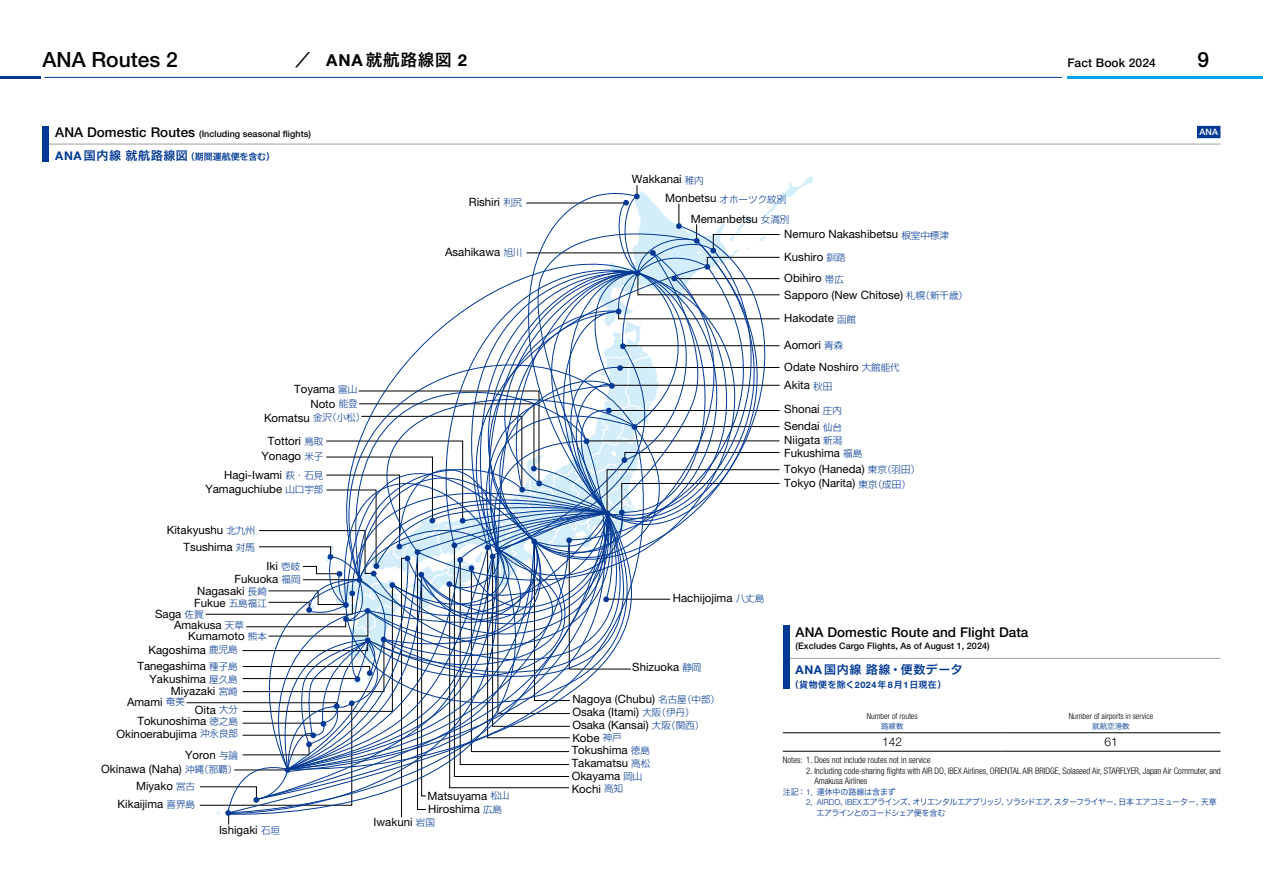
<style>
.page{position:relative;width:1263px;height:893px;background:#fff}
.page>*{position:absolute;margin:0;border:0;box-sizing:border-box;transform-origin:0 0}
.t1{font:500 21px "Helvetica Neue LT Std";color:#000}
.t2{font:16.5px "Hiragino UD Sans F Std N W6";letter-spacing:.05em;color:#000}
.t3{font:500 13.5px "Helvetica Neue LT Std";letter-spacing:.005em;color:#000}
.t4{font:12px "Hiragino UD Sans F Std N W6";letter-spacing:.05em;color:#003894}
.t5{font:500 12px "Helvetica Neue LT Std";letter-spacing:.01em;color:#000}
.t6{font:300 12px "Helvetica Neue LT Std";color:#000}
.t7{font:11.4px/12.8px "Helvetica Neue LT Std";color:#000}
.t8{font:300 condensed 9px/10.5px "Helvetica Neue LT Std";color:#000}
.t9{font:500 9px "Helvetica Neue LT Std";letter-spacing:.005em;color:#000}
.t10{font:9px "Hiragino UD Sans F Std N W6";color:#003894}
.t11{font:9px "Hiragino UD Sans F Std N W6";letter-spacing:.03em;color:#003894}
.t12{font:500 8.85px "Helvetica Neue LT Std";color:#fff}
.t13{font:8.25px "Hiragino UD Sans F Std N W3";letter-spacing:-.06em;color:#003894}
.t14{font:300 condensed 8.25px "Helvetica Neue LT Std";color:#000}
.t15{font:8.25px "Hiragino UD Sans F Std N W3";letter-spacing:-.01em;color:#003894}
.t16{font:7.5px "Hiragino UD Sans F Std N W3";color:#003894}
.s1{font-family:"Helvetica Neue LT Std";font-weight:700}
.s2{font-size:13.5px}
.s3{font-family:"Helvetica Neue LT Std";font-weight:700;font-size:12px}
.s4{font-size:12px}
.s5{font-family:"Shin Go Pr 6 N";font-weight:300;font-size:9.45px;color:#003894}
.s6{font-family:"Helvetica Neue LT Std";font-weight:300}
</style>
<div class="page">
<hr style="left:0;top:76px;width:40px;height:3px;background:#003894">
<hr style="left:1067px;top:76px;width:196px;height:3px;background:#00a7ea">
<hr style="left:44px;top:77px;width:1018px;height:1px;background:#003894">
<svg style="left:186px;top:176px;width:628px;height:649px"></svg>
<hr style="left:783px;top:658px;width:437px;height:1px;background:#9fa0a0">
<hr style="left:43px;top:144px;width:1177px;height:1px;background:#9fa0a0">
<div style="left:1197px;top:126px;width:23px;height:12px;background:#003894"></div>
<div style="left:43px;top:126px;width:6px;height:36px;background:#003894"></div>
<div style="left:783px;top:625px;width:6px;height:64px;background:#003894"></div>
<hr style="left:783px;top:732px;width:219px;height:1px;background:#000">
<hr style="left:1002px;top:732px;width:218px;height:1px;background:#000">
<hr style="left:783px;top:751px;width:219px;height:1px;background:#000">
<hr style="left:1002px;top:751px;width:218px;height:1px;background:#000">
<h1 class="t1" style="left:43px;top:47px;width:137px">ANA Routes 2</h1>
<h2 class="t2" style="left:294px;top:47px;width:174px">／　<span class="s1">ANA</span> 就航路線図 <span class="s1">2</span></h2>
<p class="t5" style="left:1067px;top:56px;width:90px">Fact Book 2024</p>
<h1 class="t1" style="left:1197px;top:47px;width:13px">9</h1>
<p class="t9" style="left:55px;top:129px;width:257px"><span class="s2">ANA Domestic Routes</span> (Including seasonal flights)</p>
<p class="t12" style="left:1199px;top:127px;width:20px">ANA</p>
<p class="t10" style="left:55px;top:150px;width:221px"><span class="s3">ANA</span> <span class="s4">国内線就航路線図</span>（期間運航便を含む）</p>
<p class="t7" style="left:469px;top:195px;width:55px">Rishiri <span class="s5">利尻</span></p>
<p class="t7" style="left:445px;top:246px;width:79px">Asahikawa <span class="s5">旭川</span></p>
<p class="t7" style="left:294px;top:383px;width:65px">Toyama <span class="s5">富山</span></p>
<p class="t7" style="left:264px;top:411px;width:103px">Komatsu <span class="s5">金沢（小松）</span></p>
<p class="t7" style="left:310px;top:397px;width:49px">Noto <span class="s5">能登</span></p>
<p class="t7" style="left:262px;top:433px;width:63px;line-height:15.1px;text-align:center">Tottori <span class="s5">鳥取<br></span>Yonago <span class="s5">米子</span></p>
<p class="t7" style="left:205px;top:468px;width:120px;line-height:14.2px;text-align:right">Hagi-Iwami <span class="s5">萩・石見<br></span>Yamaguchiube <span class="s5">山口宇部</span></p>
<p class="t7" style="left:167px;top:523px;width:90px">Kitakyushu <span class="s5">北九州</span></p>
<p class="t7" style="left:183px;top:540px;width:73px">Tsushima <span class="s5">対馬</span></p>
<p class="t7" style="left:267px;top:559px;width:35px">Iki <span class="s5">壱岐</span></p>
<p class="t7" style="left:234px;top:573px;width:68px">Fukuoka <span class="s5">福岡</span></p>
<p class="t7" style="left:194px;top:584px;width:74px;line-height:12.1px">Nagasaki <span class="s5">長崎<br></span>Fukue <span class="s5">五島福江</span></p>
<p class="t7" style="left:155px;top:607px;width:50px">Saga <span class="s5">佐賀</span></p>
<p class="t7" style="left:174px;top:619px;width:71px">Amakusa <span class="s5">天草</span></p>
<p class="t7" style="left:188px;top:630px;width:80px">Kumamoto <span class="s5">熊本</span></p>
<p class="t7" style="left:148px;top:643px;width:91px">Kagoshima <span class="s5">鹿児島</span></p>
<p class="t7" style="left:150px;top:672px;width:90px">Yakushima <span class="s5">屋久島</span></p>
<p class="t7" style="left:137px;top:659px;width:102px">Tanegashima <span class="s5">種子島</span></p>
<p class="t7" style="left:171px;top:684px;width:68px">Miyazaki <span class="s5">宮崎</span></p>
<p class="t7" style="left:137px;top:691px;width:102px;line-height:19.8px;text-indent:-10px">Amami <span class="s5">奄美<br></span>Tokunoshima <span class="s5">徳之島</span></p>
<p class="t7" style="left:116px;top:723px;width:123px;line-height:21.3px;text-align:right">Okinoerabujima <span class="s5">沖永良部<br></span>Yoron <span class="s5">与論</span></p>
<p class="t7" style="left:195px;top:703px;width:45px">Oita <span class="s5">大分</span></p>
<p class="t7" style="left:101px;top:762px;width:138px">Okinawa (Naha) <span class="s5">沖縄（那覇）</span></p>
<p class="t7" style="left:136px;top:779px;width:61px">Miyako <span class="s5">宮古</span></p>
<p class="t7" style="left:118px;top:797px;width:79px">Kikaijima <span class="s5">喜界島</span></p>
<p class="t7" style="left:219px;top:823px;width:63px">Ishigaki <span class="s5">石垣</span></p>
<p class="t7" style="left:428px;top:789px;width:83px">Matsuyama <span class="s5">松山</span></p>
<p class="t7" style="left:374px;top:803px;width:130px;text-indent:54px">Hiroshima <span class="s5">広島<br></span>Iwakuni <span class="s5">岩国</span></p>
<p class="t7" style="left:665px;top:169px;width:123px;line-height:19px;text-indent:-33px">Wakkanai <span class="s5">稚内<br></span>Monbetsu <span class="s5">オホーツク紋別</span></p>
<p class="t7" style="left:784px;top:211px;width:166px;line-height:15.3px;text-indent:-93px">Memanbetsu <span class="s5">女満別<br></span>Nemuro Nakashibetsu <span class="s5">根室中標津</span></p>
<p class="t7" style="left:784px;top:246px;width:63px;line-height:21.6px">Kushiro <span class="s5">釧路<br></span>Obihiro <span class="s5">帯広</span></p>
<p class="t7" style="left:784px;top:288px;width:185px">Sapporo (New Chitose) <span class="s5">札幌（新千歳）</span></p>
<p class="t7" style="left:784px;top:311px;width:73px">Hakodate <span class="s5">函館</span></p>
<p class="t7" style="left:784px;top:338px;width:60px">Aomori <span class="s5">青森</span></p>
<p class="t7" style="left:784px;top:360px;width:117px">Odate Noshiro <span class="s5">大館能代</span></p>
<p class="t7" style="left:784px;top:373px;width:59px;line-height:23.7px">Akita <span class="s5">秋田<br></span>Shonai <span class="s5">庄内</span></p>
<p class="t7" style="left:784px;top:433px;width:60px">Niigata <span class="s5">新潟</span></p>
<p class="t7" style="left:784px;top:420px;width:59px">Sendai <span class="s5">仙台</span></p>
<p class="t7" style="left:784px;top:446px;width:79px">Fukushima <span class="s5">福島</span></p>
<p class="t7" style="left:784px;top:477px;width:128px">Tokyo (Narita) <span class="s5">東京（成田）</span></p>
<p class="t7" style="left:784px;top:462px;width:137px">Tokyo (Haneda) <span class="s5">東京（羽田）</span></p>
<p class="t7" style="left:673px;top:592px;width:93px">Hachijojima <span class="s5">八丈島</span></p>
<p class="t7" style="left:632px;top:660px;width:71px">Shizuoka <span class="s5">静岡</span></p>
<p class="t7" style="left:572px;top:693px;width:149px">Nagoya (Chubu) <span class="s5">名古屋（中部）<br></span>Osaka (Itami) <span class="s5">大阪（伊丹）<br></span>Osaka (Kansai) <span class="s5">大阪（関西）</span></p>
<p class="t7" style="left:572px;top:731px;width:51px">Kobe <span class="s5">神戸</span></p>
<p class="t7" style="left:572px;top:744px;width:80px">Tokushima <span class="s5">徳島</span></p>
<p class="t7" style="left:572px;top:782px;width:53px">Kochi <span class="s5">高知</span></p>
<p class="t7" style="left:572px;top:756px;width:80px">Takamatsu <span class="s5">高松</span></p>
<p class="t7" style="left:572px;top:769px;width:72px">Okayama <span class="s5">岡山</span></p>
<p class="t3" style="left:796px;top:624px;width:234px">ANA Domestic Route and Flight Data</p>
<p class="t9" style="left:796px;top:641px;width:195px">(Excludes Cargo Flights, As of August 1, 2024)</p>
<p class="t4" style="left:796px;top:660px;width:169px"><span class="s1">ANA</span> 国内線路線・便数データ</p>
<p class="t11" style="left:790px;top:678px;width:158px">（貨物便を除く<span class="s1">2024</span>年<span class="s1">8</span>月<span class="s1">1</span>日現在）</p>
<p class="t14" style="left:867px;top:711px;width:52px">Number of routes</p>
<p class="t16" style="left:881px;top:720px;width:24px">路線数</p>
<p class="t14" style="left:1069px;top:711px;width:86px">Number of airports in service</p>
<p class="t16" style="left:1092px;top:720px;width:39px">就航空港数</p>
<p class="t6" style="left:882px;top:735px;width:22px">142</p>
<p class="t6" style="left:1104px;top:735px;width:15px">61</p>
<p class="t8" style="left:783px;top:755px;width:149px">Notes: 1. Does not include routes not in service</p>
<p class="t8" style="left:814px;top:765px;width:408px;text-indent:-8px">2. Including code-sharing flights with AIR DO, IBEX Airlines, ORIENTAL AIR BRIDGE, Solaseed Air, STARFLYER, Japan Air Commuter, and<br>Amakusa Airlines</p>
<p class="t15" style="left:783px;top:785px;width:114px">注記： <span class="s6">1</span>．運休中の路線は含まず</p>
<p class="t13" style="left:806px;top:796px;width:412px"><span class="s6">2</span>． <span class="s6">AIRDO</span>、<span class="s6">IBEX</span>エアラインズ、オリエンタルエアブリッジ、ソラシドエア、スターフライヤー、日本エアコミューター、天草</p>
<p class="t13" style="left:816px;top:806px;width:130px">エアラインとのコードシェア便を含む</p>
</div>
